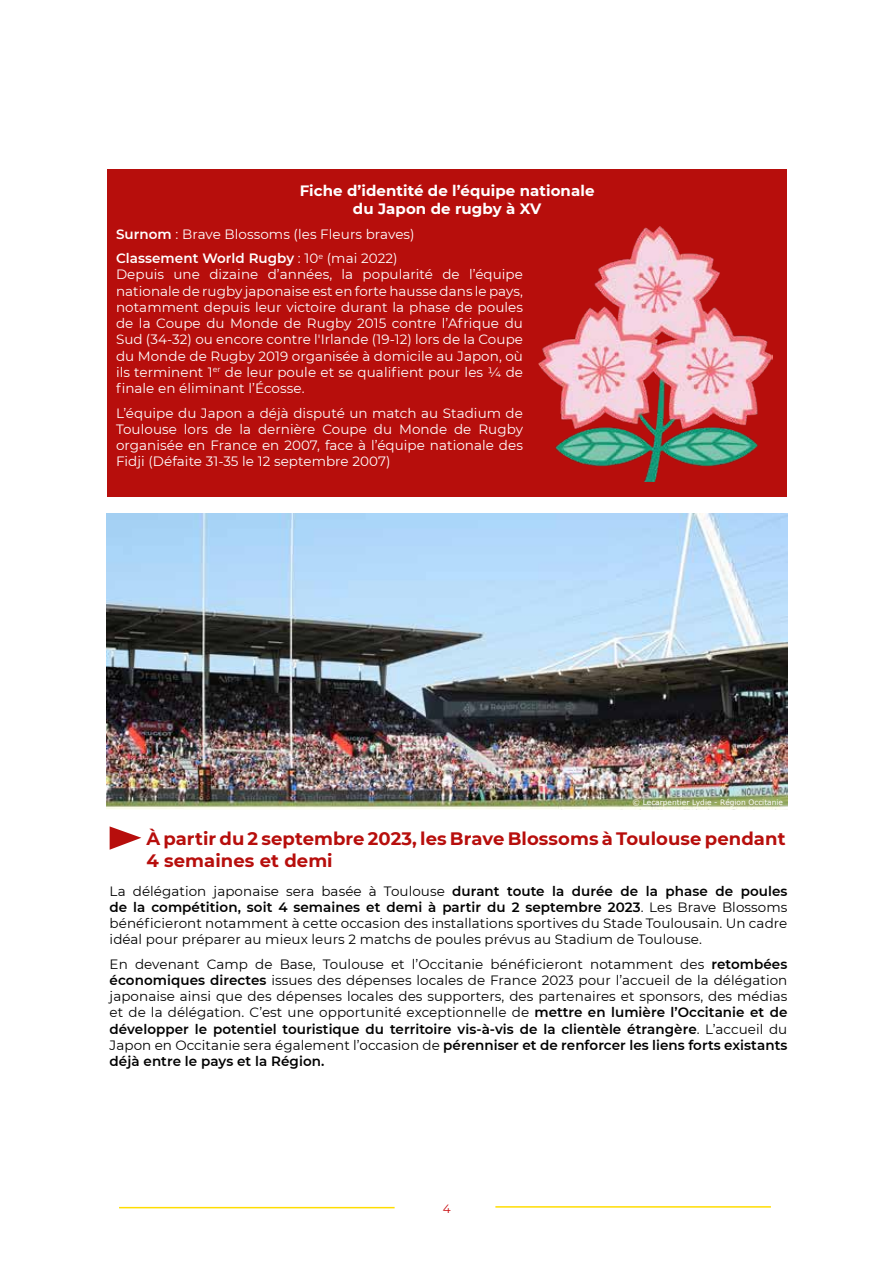
<style>
.page{position:relative;width:893px;height:1263px;background:#fff}
.page>*{position:absolute;margin:0;border:0;box-sizing:border-box;transform-origin:0 0}
.t1{font:700 18px/21.6px "Montserrat";letter-spacing:.005em;color:#b70e0c}
.t2{font:700 15px/18px "Montserrat";letter-spacing:.005em;color:#fff;text-align:center}
.t3{font:13.5px/16.2px "Montserrat";letter-spacing:.005em;color:#000;text-align:justify}
.t4{font:13.5px/16.2px "Montserrat";letter-spacing:.005em;color:#fff;text-align:justify}
.t5{font:12px "Montserrat";color:#c90c0f}
.t6{font:7.5px "Verdana";color:#fff}
.s1{font-weight:600}
</style>
<div class="page">
<hr style="left:119px;top:1207px;width:276px;height:1px;background:#fd0">
<hr style="left:495px;top:1206px;width:276px;height:1px;background:#fd0">
<svg style="left:110px;top:826px;width:31px;height:24px"></svg>
<div style="left:108px;top:169px;width:679px;height:327px;background:#b70e0c"></div>
<img style="left:539px;top:227px;width:234px;height:254px">
<img style="left:106px;top:513px;width:681px;height:296px">
<p class="t2" style="left:300px;top:181px;width:296px">Fiche d’identité de l’équipe nationale du Japon de rugby à XV</p>
<p class="t4" style="left:116px;top:221px;width:300px;line-height:24.8px"><span class="s1">Surnom</span> : Brave Blossoms (les Fleurs braves)<br><span class="s1">Classement World Rugby</span> : 10<sup>e</sup> (mai 2022)</p>
<p class="t4" style="left:116px;top:266px;width:408px">Depuis une dizaine d’années, la popularité de l’équipe nationale de rugby japonaise est en forte hausse dans le pays, notamment depuis leur victoire durant la phase de poules de la Coupe du Monde de Rugby 2015 contre l’Afrique du Sud (34-32) ou encore contre l'Irlande (19-12) lors de la Coupe du Monde de Rugby 2019 organisée à domicile au Japon, où ils terminent 1<sup>er</sup> de leur poule et se qualifient pour les ¼ de finale en éliminant l’Écosse.</p>
<p class="t4" style="left:116px;top:404px;width:408px">L’équipe du Japon a déjà disputé un match au Stadium de Toulouse lors de la dernière Coupe du Monde de Rugby organisée en France en 2007, face à l’équipe nationale des Fidji (Défaite 31-35 le 12 septembre 2007)</p>
<p class="t6" style="left:632px;top:797px;width:152px">© Lecarpentier Lydie - Région Occitanie</p>
<h1 class="t1" style="left:146px;top:827px;width:641px">À partir du 2 septembre 2023, les Brave Blossoms à Toulouse pendant<br>4 semaines et demi</h1>
<p class="t3" style="left:110px;top:882px;width:679px">La délégation japonaise sera basée à Toulouse <span class="s1">durant toute la durée de la phase de poules de la compétition, soit 4 semaines et demi à partir du 2 septembre 2023</span>. Les Brave Blossoms bénéficieront notamment à cette occasion des installations sportives du Stade Toulousain. Un cadre idéal pour préparer au mieux leurs 2 matchs de poules prévus au Stadium de Toulouse.</p>
<p class="t3" style="left:110px;top:955px;width:679px">En devenant Camp de Base, Toulouse et l’Occitanie bénéficieront notamment des <span class="s1">retombées économiques directes</span> issues des dépenses locales de France 2023 pour l’accueil de la délégation japonaise ainsi que des dépenses locales des supporters, des partenaires et sponsors, des médias et de la délégation. C’est une opportunité exceptionnelle de <span class="s1">mettre en lumière l’Occitanie et de développer le potentiel touristique du territoire vis-à-vis de la clientèle étrangère</span>. L’accueil du Japon en Occitanie sera également l’occasion de <span class="s1">pérenniser et de renforcer les liens forts existants déjà entre le pays et la Région.</span></p>
<p class="t5" style="left:443px;top:1201px;width:9px">4</p>
</div>
